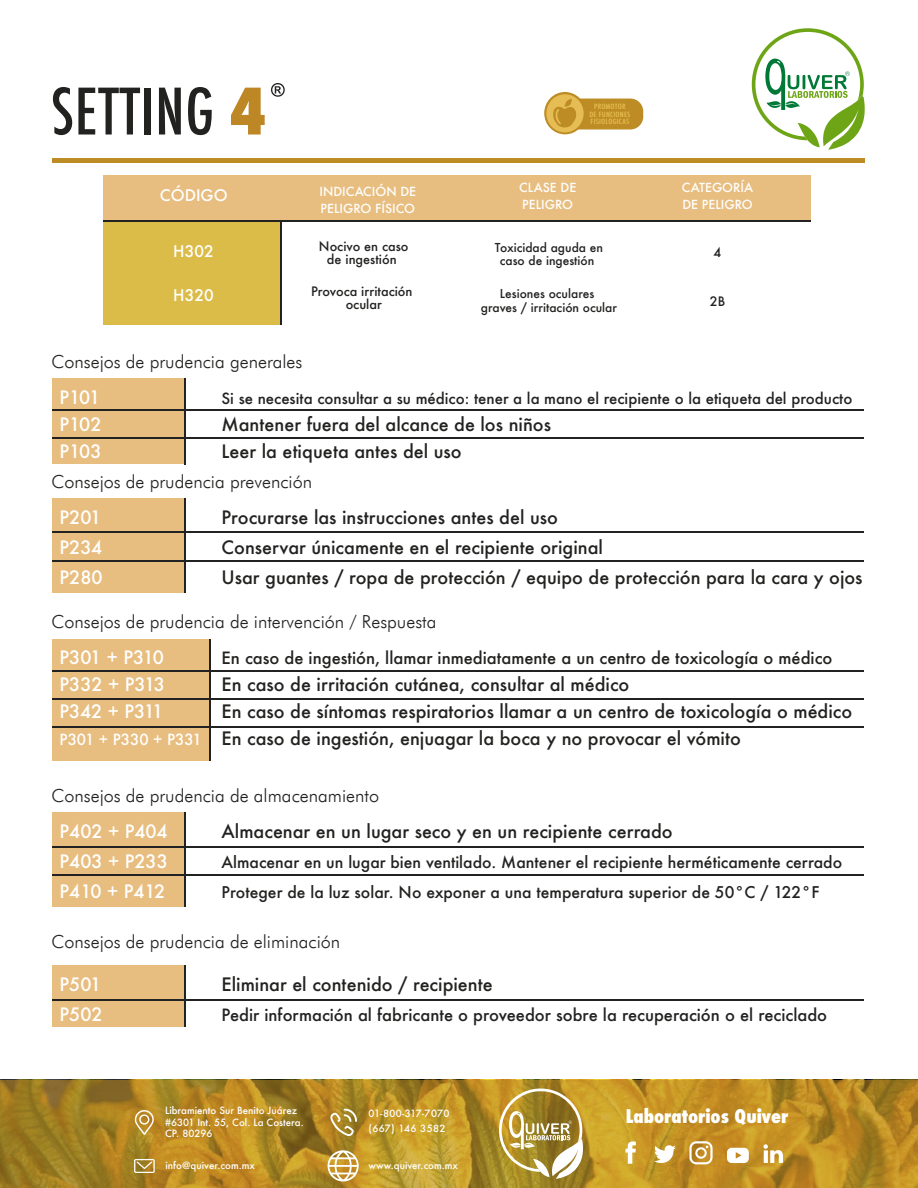
<style>
.page{position:relative;width:918px;height:1188px;background:#fff}
.page>*{position:absolute;margin:0;border:0;box-sizing:border-box;transform-origin:0 0}
.t1{font:800 condensed 18.3px "Futura";color:#fff}
.t2{font:500 18px/27px "Futura";color:#222221}
.t3{font:300 18px "Futura BT";color:#222221}
.t4{font:500 18px "Futura";color:#fff}
.t5{font:500 18px "Futura";letter-spacing:-.03em;color:#fff}
.t6{font:500 16.5px "Futura";color:#222221}
.t7{font:500 15.75px "Futura";color:#222221}
.t8{font:500 15.6px "Futura";color:#fff}
.t9{font:500 15px "Futura";color:#222221}
.t10{font:500 12.75px/13.5px "Futura";color:#222221;text-align:center}
.t11{font:500 12.15px/17.2px "Futura";color:#fff}
.t12{font:500 12px/13.5px "Futura";color:#222221;text-align:center}
.t13{font:500 9.75px/11.7px "Futura";color:#fff}
.t14{font:500 9.75px/15px "Futura";letter-spacing:.04em;color:#fff}
.t15{font:500 condensed 7.05px/7.4px "Futura";letter-spacing:.02em;color:#e7be52;text-align:center;scale:1.21 1}
.s1{font-size:15px;color:#fff}
</style>
<div class="page">
<svg style="left:0;top:1080px;width:918px;height:108px;background:#b38924"></svg>
<svg style="left:499px;top:1089px;width:84px;height:90px"></svg>
<svg style="left:135px;top:1110px;width:19px;height:25px"></svg>
<svg style="left:328px;top:1150px;width:31px;height:32px"></svg>
<svg style="left:330px;top:1109px;width:27px;height:27px"></svg>
<svg style="left:134px;top:1159px;width:21px;height:14px"></svg>
<svg style="left:727px;top:1148px;width:22px;height:15px"></svg>
<svg style="left:654px;top:1145px;width:22px;height:19px"></svg>
<svg style="left:626px;top:1142px;width:10px;height:22px"></svg>
<svg style="left:689px;top:1141px;width:24px;height:23px"></svg>
<div style="left:53px;top:158px;width:812px;height:5px;background:#be8c24"></div>
<div style="left:53px;top:378px;width:132px;height:86px;background:#e8be80"></div>
<hr style="left:52px;top:438px;width:812px;height:1px;background:#222221">
<hr style="left:53px;top:410px;width:811px;height:1px;background:#222221">
<hr style="left:185px;top:378px;width:1px;height:87px;background:#222221">
<div style="left:53px;top:498px;width:132px;height:94px;background:#e8be80"></div>
<hr style="left:52px;top:532px;width:812px;height:1px;background:#222221">
<hr style="left:53px;top:560px;width:811px;height:2px;background:#222221">
<hr style="left:185px;top:498px;width:1px;height:94px;background:#222221">
<div style="left:53px;top:813px;width:132px;height:94px;background:#e8be80"></div>
<hr style="left:52px;top:846px;width:812px;height:2px;background:#222221">
<hr style="left:53px;top:874px;width:811px;height:2px;background:#222221">
<hr style="left:185px;top:813px;width:1px;height:94px;background:#222221">
<div style="left:53px;top:966px;width:132px;height:61px;background:#e8be80"></div>
<hr style="left:52px;top:999px;width:812px;height:2px;background:#222221">
<hr style="left:185px;top:966px;width:1px;height:61px;background:#222221">
<div style="left:103px;top:176px;width:178px;height:46px;background:#e8be80"></div>
<div style="left:103px;top:220px;width:178px;height:63px;background:#dcbc48"></div>
<div style="left:457px;top:176px;width:177px;height:45px;background:#e8be80"></div>
<div style="left:281px;top:176px;width:177px;height:46px;background:#e8be80"></div>
<div style="left:634px;top:176px;width:177px;height:46px;background:#e8be80"></div>
<div style="left:103px;top:261px;width:178px;height:63px;background:#dcbc48"></div>
<hr style="left:103px;top:220px;width:708px;height:2px;background:#222221">
<hr style="left:280px;top:221px;width:1px;height:103px;background:#222221">
<div style="left:53px;top:639px;width:156px;height:122px;background:#e8be80"></div>
<hr style="left:53px;top:670px;width:811px;height:2px;background:#222221">
<hr style="left:53px;top:727px;width:811px;height:1px;background:#222221">
<hr style="left:53px;top:698px;width:811px;height:2px;background:#222221">
<hr style="left:209px;top:639px;width:2px;height:122px;background:#222221">
<div style="left:562px;top:99px;width:81px;height:30px;background:#be8c24;border-radius:13px"></div>
<svg style="left:544px;top:92px;width:42px;height:42px"></svg>
<div style="left:546px;top:94px;width:38px;height:38px;background:#e6bc54;border-radius:50%"></div>
<svg style="left:553px;top:99px;width:23px;height:29px"></svg>
<svg style="left:53px;top:87px;width:19px;height:48px"></svg>
<svg style="left:78px;top:88px;width:62px;height:47px"></svg>
<div style="left:144px;top:88px;width:7px;height:47px;background:#222221"></div>
<svg style="left:159px;top:88px;width:22px;height:47px"></svg>
<svg style="left:188px;top:87px;width:24px;height:48px"></svg>
<svg style="left:231px;top:88px;width:34px;height:47px"></svg>
<svg style="left:271px;top:83px;width:14px;height:14px"></svg>
<svg style="left:763px;top:1144px;width:20px;height:19px"></svg>
<svg style="left:752px;top:28px;width:113px;height:122px"></svg>
<p class="t8" style="left:160px;top:185px;width:69px">CÓDIGO</p>
<p class="t8" style="left:173px;top:241px;width:42px">H302</p>
<p class="t15" style="left:589px;top:103px;width:35px">PROMOTOR<br>DE FUNCIONES<br>FISIOLÓGICAS</p>
<p class="t11" style="left:320px;top:183px;width:98px">INDICACIÓN DE<br>PELIGRO FÍSICO</p>
<p class="t11" style="left:682px;top:178px;width:73px">CATEGORÍA<br>DE PELIGRO</p>
<p class="t10" style="left:319px;top:239px;width:91px">Nocivo en caso de ingestión</p>
<p class="t12" style="left:495px;top:240px;width:110px">Toxicidad aguda en caso de ingestión</p>
<p class="t10" style="left:714px;top:245px;width:9px">4</p>
<p class="t11" style="left:519px;top:179px;width:59px">CLASE DE<br>PELIGRO</p>
<p class="t8" style="left:173px;top:284px;width:42px">H320</p>
<p class="t10" style="left:311px;top:284px;width:103px">Provoca irritación ocular</p>
<p class="t12" style="left:481px;top:287px;width:138px">Lesiones oculares<br>graves / irritación ocular</p>
<p class="t10" style="left:710px;top:295px;width:17px">2B</p>
<p class="t3" style="left:52px;top:351px;width:252px">Consejos de prudencia generales</p>
<p class="t4" style="left:60px;top:385px;width:42px">P101</p>
<p class="t9" style="left:222px;top:388px;width:632px">Si se necesita consultar a su médico: tener a la mano el recipiente o la etiqueta del producto</p>
<p class="t4" style="left:60px;top:412px;width:43px">P102</p>
<p class="t2" style="left:222px;top:411px;width:331px">Mantener fuera del alcance de los niños</p>
<p class="t4" style="left:60px;top:439px;width:43px">P103</p>
<p class="t2" style="left:222px;top:438px;width:242px">Leer la etiqueta antes del uso</p>
<p class="t3" style="left:52px;top:470px;width:262px">Consejos de prudencia prevención</p>
<p class="t4" style="left:60px;top:505px;width:43px">P201</p>
<p class="t2" style="left:222px;top:503px;width:338px">Procurarse las instrucciones antes del uso</p>
<p class="t4" style="left:60px;top:535px;width:44px">P234</p>
<p class="t2" style="left:222px;top:533px;width:383px">Conservar únicamente en el recipiente original</p>
<p class="t4" style="left:60px;top:565px;width:45px">P280</p>
<p class="t2" style="left:222px;top:563px;width:643px">Usar guantes / ropa de protección / equipo de protección para la cara y ojos</p>
<p class="t3" style="left:52px;top:611px;width:386px">Consejos de prudencia de intervención / Respuesta</p>
<p class="t5" style="left:60px;top:645px;width:106px">P301 + P310</p>
<p class="t6" style="left:222px;top:647px;width:612px">En caso de ingestión, llamar inmediatamente a un centro de toxicología o médico</p>
<p class="t4" style="left:60px;top:672px;width:107px">P332 + P313</p>
<p class="t2" style="left:222px;top:671px;width:409px">En caso de irritación cutánea, consultar al médico</p>
<p class="t4" style="left:60px;top:699px;width:105px">P342 + P311</p>
<p class="t2" style="left:60px;top:698px;width:794px;text-indent:162px">En caso de síntomas respiratorios llamar a un centro de toxicología o médico<br><span class="s1">P301 + P330 + P331</span> En caso de ingestión, enjuagar la boca y no provocar el vómito</p>
<p class="t3" style="left:52px;top:785px;width:329px">Consejos de prudencia de almacenamiento</p>
<p class="t4" style="left:60px;top:819px;width:109px">P402 + P404</p>
<p class="t2" style="left:222px;top:818px;width:453px">Almacenar en un lugar seco y en un recipiente cerrado</p>
<p class="t4" style="left:60px;top:849px;width:110px">P403 + P233</p>
<p class="t7" style="left:222px;top:851px;width:622px">Almacenar en un lugar bien ventilado. Mantener el recipiente herméticamente cerrado</p>
<p class="t4" style="left:60px;top:879px;width:107px">P410 + P412</p>
<p class="t7" style="left:222px;top:881px;width:599px">Proteger de la luz solar. No exponer a una temperatura superior de 50°C / 122°F</p>
<p class="t3" style="left:52px;top:930px;width:290px">Consejos de prudencia de eliminación</p>
<p class="t4" style="left:60px;top:972px;width:43px">P501</p>
<p class="t2" style="left:222px;top:971px;width:273px">Eliminar el contenido / recipiente</p>
<p class="t4" style="left:60px;top:1002px;width:45px">P502</p>
<p class="t6" style="left:222px;top:1004px;width:607px">Pedir información al fabricante o proveedor sobre la recuperación o el reciclado</p>
<p class="t13" style="left:165px;top:1104px;width:140px">Libramiento Sur Benito Juárez #6301 Int. 55, Col. La Costera.<br>CP. 80296</p>
<p class="t13" style="left:165px;top:1160px;width:91px">info@quiver.com.mx</p>
<p class="t13" style="left:369px;top:1160px;width:91px">www.quiver.com.mx</p>
<p class="t14" style="left:369px;top:1106px;width:82px">01-800-317-7070 (667) 146 3582</p>
<p class="t1" style="left:626px;top:1104px;width:164px">Laboratorios Quiver</p>
</div>
